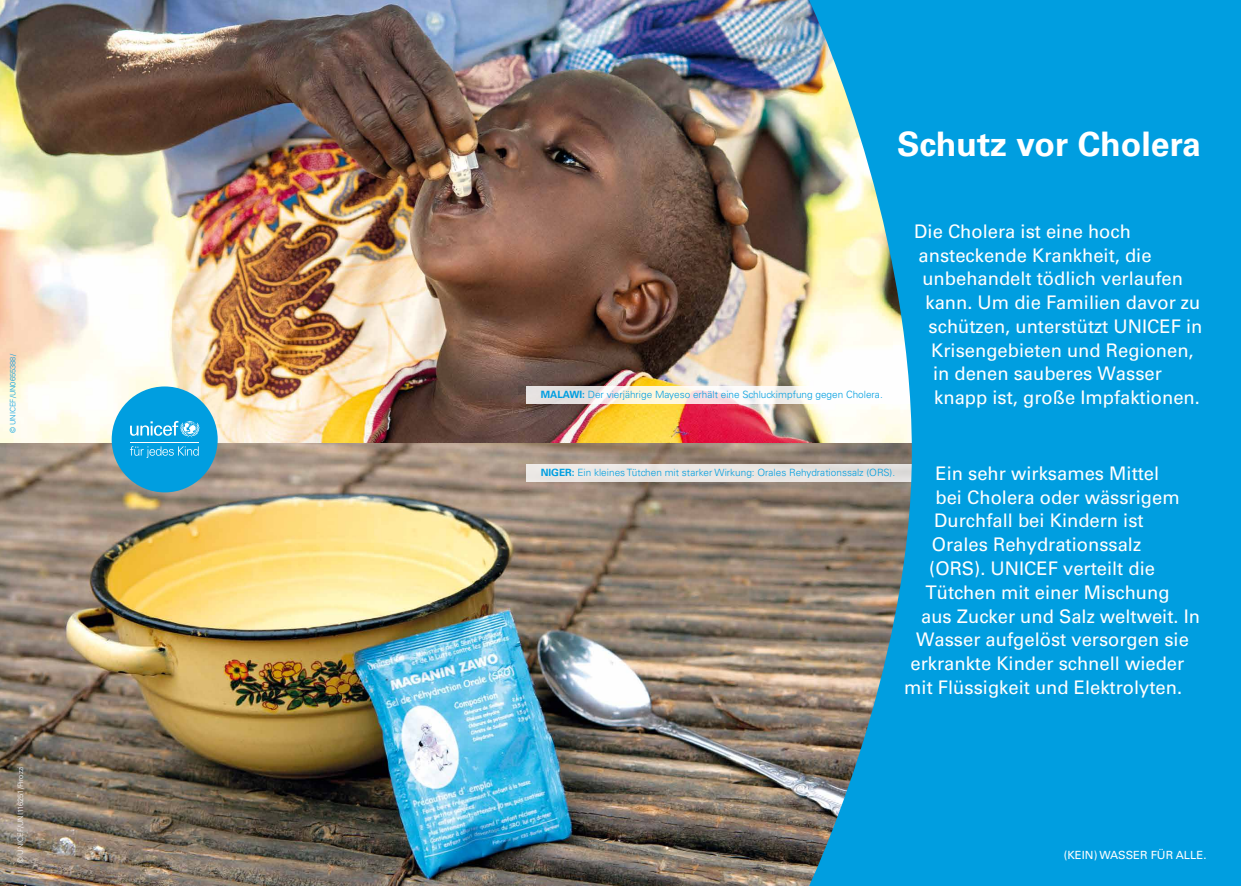
<style>
.page{position:relative;width:1241px;height:886px;background:#fff}
.page>*{position:absolute;margin:0;border:0;box-sizing:border-box;transform-origin:0 0}
.t1{font:700 33.75px "Univers LT Std";color:#fff}
.t2{font:18.75px "Univers LT Std";color:#fff}
.t3{font:11.25px "Univers LT Std";color:#fff}
.t4{font:300 10px "Univers LT Std";color:#009ee0}
.t5{font:300 7.5px "Univers LT Std";color:#fff}
.t6{font:300 7.5px "Univers LT Std";color:#009ee0}
.s1{font-weight:700}
</style>
<div class="page">
<img style="left:0;top:0;width:806px;height:886px">
<div style="left:526px;top:464px;width:404px;height:18px;background:#eae7e4"></div>
<svg style="left:526px;top:386px;width:280px;height:18px"></svg>
<svg style="left:806px;top:0;width:434px;height:886px;background:#1fa1d5"></svg>
<div style="left:112px;top:386px;width:106px;height:106px;background:#009ee0;border-radius:50%"></div>
<svg style="left:130px;top:446px;width:69px;height:12px"></svg>
<svg style="left:130px;top:421px;width:69px;height:16px"></svg>
<hr style="left:130px;top:442px;width:69px;height:1px;background:#fff">
<p class="t6" style="left:8px;top:433px;width:81px;rotate:-90deg">© UNICEF/UN0655388/</p>
<p class="t5" style="left:16px;top:863px;width:98px;rotate:-90deg">© UNICEF/UNI116251/Pirozzi</p>
<h1 class="t1" style="left:896px;top:124px;width:305px">Schutz vor Cholera</h1>
<p class="t4" style="left:540px;top:388px;width:343px"><span class="s1">MALAWI:</span> Der vierjährige Mayeso erhält eine Schluckimpfung gegen Cholera.</p>
<p class="t2" style="left:914px;top:220px;width:218px">Die Cholera ist eine hoch</p>
<p class="t2" style="left:918px;top:244px;width:234px">ansteckende Krankheit, die</p>
<p class="t2" style="left:922px;top:267px;width:262px">unbehandelt tödlich verlaufen</p>
<p class="t2" style="left:925px;top:291px;width:276px">kann. Um die Familien davor zu</p>
<p class="t2" style="left:928px;top:315px;width:275px">schützen, unterstützt UNICEF in</p>
<p class="t2" style="left:931px;top:339px;width:264px">Krisengebieten und Regionen,</p>
<p class="t2" style="left:932px;top:362px;width:230px">in denen sauberes Wasser</p>
<p class="t2" style="left:934px;top:386px;width:267px">knapp ist, große Impfaktionen.</p>
<p class="t4" style="left:540px;top:467px;width:356px"><span class="s1">NIGER:</span> Ein kleines Tütchen mit starker Wirkung: Orales Rehydrationssalz (ORS).</p>
<p class="t2" style="left:935px;top:462px;width:225px">Ein sehr wirksames Mittel</p>
<p class="t2" style="left:935px;top:486px;width:246px">bei Cholera oder wässrigem</p>
<p class="t2" style="left:934px;top:510px;width:211px">Durchfall bei Kindern ist</p>
<p class="t2" style="left:931px;top:533px;width:211px">Orales Rehydrationssalz</p>
<p class="t2" style="left:929px;top:557px;width:227px">(ORS). UNICEF verteilt die</p>
<p class="t2" style="left:925px;top:581px;width:245px">Tütchen mit einer Mischung</p>
<p class="t2" style="left:921px;top:605px;width:280px">aus Zucker und Salz weltweit. In</p>
<p class="t2" style="left:916px;top:628px;width:274px">Wasser aufgelöst versorgen sie</p>
<p class="t2" style="left:910px;top:652px;width:275px">erkrankte Kinder schnell wieder</p>
<p class="t2" style="left:904px;top:676px;width:279px">mit Flüssigkeit und Elektrolyten.</p>
<p class="t3" style="left:1063px;top:848px;width:144px">(KEIN) WASSER FÜR ALLE.</p>
</div>
